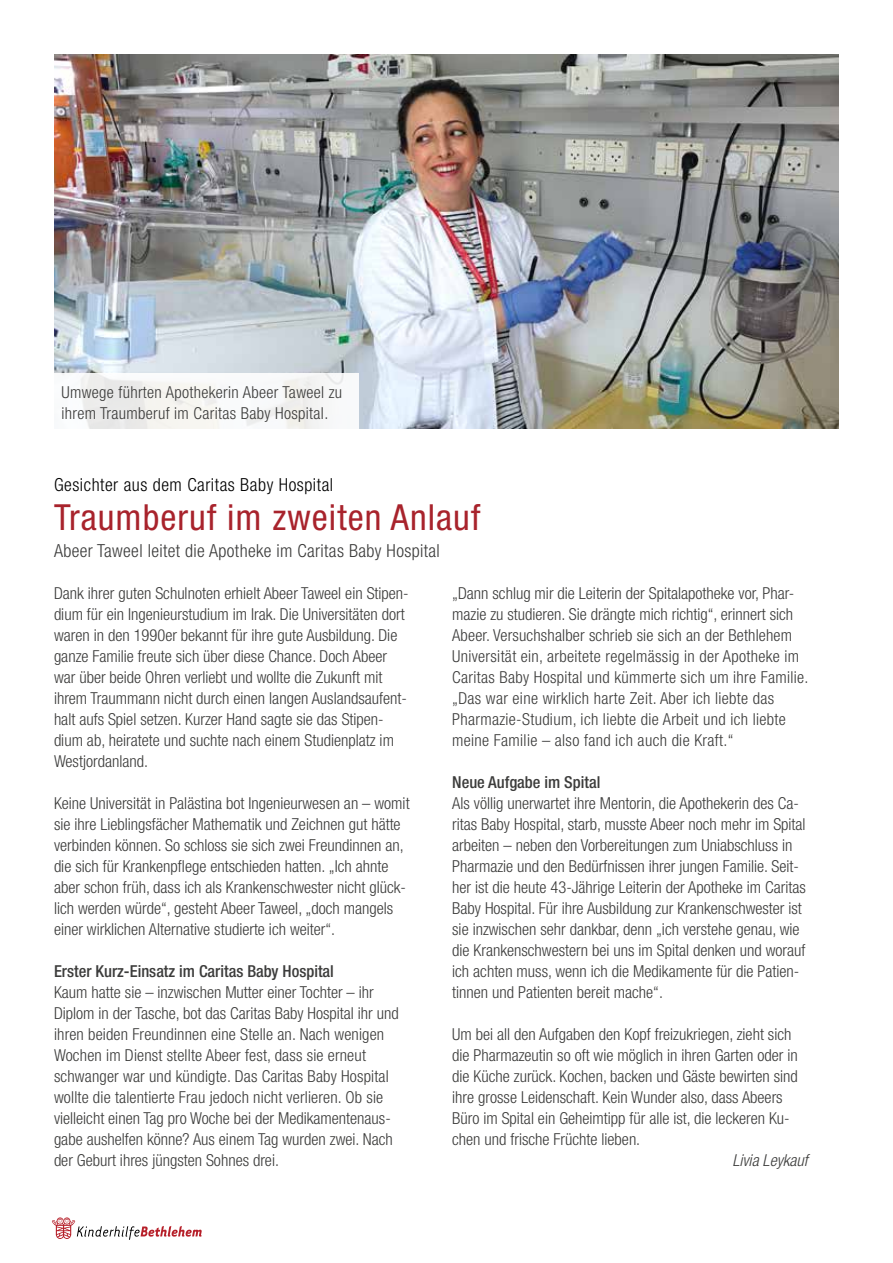
<style>
.page{position:relative;width:893px;height:1263px;background:#fff}
.page>*{position:absolute;margin:0;border:0;box-sizing:border-box;transform-origin:0 0}
.t1{font:condensed 36px "Helvetica Neue";letter-spacing:.03em;color:#a8232c}
.t2{font:300 condensed 18px "Helvetica Neue";letter-spacing:.02em;color:#3c3c3b}
.t3{font:300 condensed 18px "Helvetica Neue";letter-spacing:.03em;color:#000}
.t4{font:300 condensed 16.5px/21px "Helvetica Neue";color:#3c3c3b}
.t5{font:300 condensed 16.5px/21px "Helvetica Neue";letter-spacing:.02em;color:#3c3c3b}
.t6{font:500 condensed 16.5px "Helvetica Neue";color:#3c3c3b}
.t7{font:italic 300 condensed 16.5px "Helvetica Neue";color:#3c3c3b}
</style>
<div class="page">
<svg style="left:52px;top:1217px;width:150px;height:23px"></svg>
<img style="left:54px;top:54px;width:785px;height:374px">
<div style="left:40px;top:373px;width:319px;height:64px;background:linear-gradient(to right,#f5f5f4,#f7f7f6)"></div>
<p class="t5" style="left:61px;top:381px;width:282px">Umwege führten Apothekerin Abeer Taweel zu ihrem Traumberuf im Caritas Baby Hospital.</p>
<p class="t3" style="left:54px;top:474px;width:281px">Gesichter aus dem Caritas Baby Hospital</p>
<h1 class="t1" style="left:54px;top:496px;width:428px">Traumberuf im zweiten Anlauf</h1>
<p class="t2" style="left:54px;top:540px;width:387px">Abeer Taweel leitet die Apotheke im Caritas Baby Hospital</p>
<p class="t4" style="left:54px;top:582px;width:356px">Dank ihrer guten Schulnoten erhielt Abeer Taweel ein Stipen&shy;dium für ein Ingenieurstudium im Irak. Die Universitäten dort waren in den 1990er bekannt für ihre gute Ausbildung. Die ganze Familie freute sich über diese Chance. Doch Abeer war über beide Ohren verliebt und wollte die Zukunft mit ihrem Traummann nicht durch einen langen Auslandsaufent&shy;halt aufs Spiel setzen. Kurzer Hand sagte sie das Stipen&shy;dium ab, heiratete und suchte nach einem Studienplatz im Westjordanland.</p>
<p class="t4" style="left:54px;top:792px;width:357px">Keine Universität in Palästina bot Ingenieurwesen an – womit sie ihre Lieblingsfächer Mathematik und Zeichnen gut hätte verbinden können. So schloss sie sich zwei Freundinnen an, die sich für Krankenpflege entschieden hatten. „Ich ahnte aber schon früh, dass ich als Krankenschwester nicht glück&shy;lich werden würde“, gesteht Abeer Taweel, „doch mangels einer wirklichen Alternative studierte ich weiter“.</p>
<p class="t6" style="left:54px;top:961px;width:281px">Erster Kurz-Einsatz im Caritas Baby Hospital</p>
<p class="t4" style="left:54px;top:981px;width:346px">Kaum hatte sie – inzwischen Mutter einer Tochter – ihr Diplom in der Tasche, bot das Caritas Baby Hospital ihr und ihren beiden Freundinnen eine Stelle an. Nach wenigen Wochen im Dienst stellte Abeer fest, dass sie erneut schwanger war und kündigte. Das Caritas Baby Hospital wollte die talentierte Frau jedoch nicht verlieren. Ob sie vielleicht einen Tag pro Woche bei der Medikamentenaus&shy;gabe aushelfen könne? Aus einem Tag wurden zwei. Nach der Geburt ihres jüngsten Sohnes drei.</p>
<p class="t5" style="left:452px;top:582px;width:358px">„Dann schlug mir die Leiterin der Spitalapotheke vor, Phar&shy;mazie zu studieren. Sie drängte mich richtig“, erinnert sich Abeer. Versuchshalber schrieb sie sich an der Bethlehem Universität ein, arbeitete regelmässig in der Apotheke im Caritas Baby Hospital und kümmerte sich um ihre Familie. „Das war eine wirklich harte Zeit. Aber ich liebte das Pharmazie-Studium, ich liebte die Arbeit und ich liebte meine Familie – also fand ich auch die Kraft.“</p>
<p class="t6" style="left:452px;top:772px;width:150px">Neue Aufgabe im Spital</p>
<p class="t4" style="left:452px;top:792px;width:355px">Als völlig unerwartet ihre Mentorin, die Apothekerin des Ca&shy;ritas Baby Hospital, starb, musste Abeer noch mehr im Spital arbeiten – neben den Vorbereitungen zum Uniabschluss in Pharmazie und den Bedürfnissen ihrer jungen Familie. Seit&shy;her ist die heute 43-Jährige Leiterin der Apotheke im Caritas Baby Hospital. Für ihre Ausbildung zur Krankenschwester ist sie inzwischen sehr dankbar, denn „ich verstehe genau, wie die Krankenschwestern bei uns im Spital denken und worauf ich achten muss, wenn ich die Medikamente für die Patien&shy;tinnen und Patienten bereit mache“.</p>
<p class="t4" style="left:452px;top:1023px;width:347px">Um bei all den Aufgaben den Kopf freizukriegen, zieht sich die Pharmazeutin so oft wie möglich in ihren Garten oder in die Küche zurück. Kochen, backen und Gäste bewirten sind ihre grosse Leidenschaft. Kein Wunder also, dass Abeers Büro im Spital ein Geheimtipp für alle ist, die leckeren Ku&shy;chen und frische Früchte lieben.</p>
<p class="t7" style="left:732px;top:1151px;width:77px">Livia Leykauf</p>
</div>
